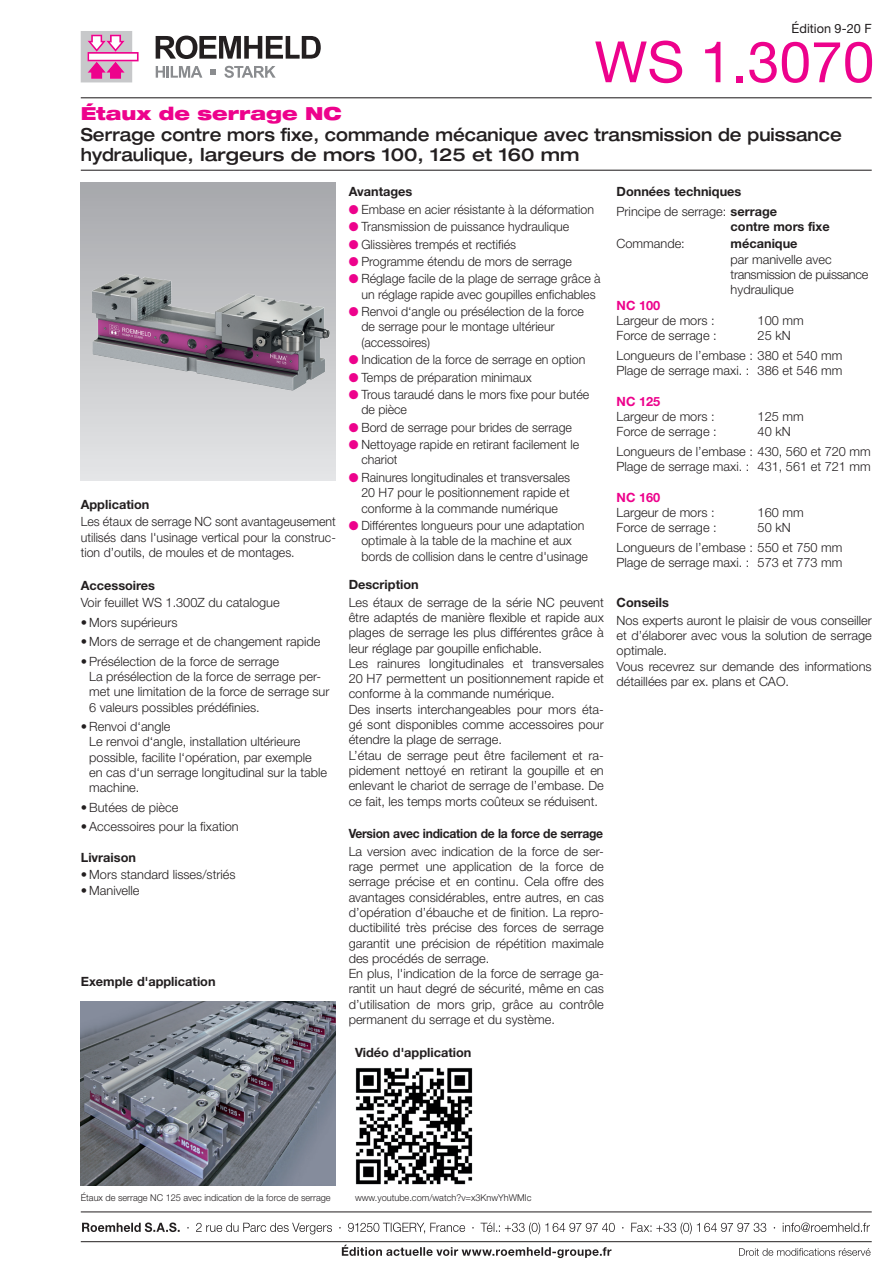
<style>
.page{position:relative;width:893px;height:1263px;background:#fff}
.page>*{position:absolute;margin:0;border:0;box-sizing:border-box;transform-origin:0 0}
.t1{font:57px "Helvetica Neue LT Pro";color:#ed028c}
.t2{font:500 expanded 18px/20.2px "Helvetica Neue LT Pro";color:#231f20;scale:.91 1}
.t3{font:900 expanded 18px "Helvetica Neue LT Pro";color:#ed028c}
.t4{font:300 12.75px/15.3px "Helvetica Neue LT Pro";color:#231f20}
.t5{font:700 12.75px/19.5px "Helvetica Neue LT Pro";color:#231f20}
.t6{font:700 12.75px "Helvetica Neue LT Pro";letter-spacing:-.02em;color:#231f20;scale:.95 1}
.t7{font:700 12.75px "Helvetica Neue LT Pro";color:#ed028c}
.t8{font:12.75px "Helvetica Neue LT Pro";color:#231f20}
.t9{font:300 9.45px "Helvetica Neue LT Pro";color:#231f20}
.s1{color:#ed028c}
.s2{font-weight:300}
</style>
<div class="page">
<svg style="left:156px;top:36px;width:165px;height:23px"></svg>
<svg style="left:156px;top:66px;width:46px;height:12px"></svg>
<svg style="left:224px;top:66px;width:52px;height:12px"></svg>
<svg style="left:210px;top:69px;width:6px;height:6px"></svg>
<svg style="left:81px;top:31px;width:58px;height:51px"></svg>
<hr style="left:81px;top:170px;width:791px;height:1px;background:#231f20">
<hr style="left:81px;top:97px;width:791px;height:1px;background:#231f20">
<svg style="left:81px;top:183px;width:255px;height:297px;background:#c4c5c8"></svg>
<img style="left:81px;top:217px;width:255px;height:232px">
<img style="left:81px;top:1001px;width:255px;height:184px">
<img style="left:355px;top:1068px;width:118px;height:117px">
<hr style="left:81px;top:1241px;width:791px;height:1px;background:#231f20">
<hr style="left:81px;top:1211px;width:791px;height:1px;background:#231f20">
<svg style="left:739px;top:1248px;width:132px;height:8px"></svg>
<svg style="left:82px;top:1222px;width:788px;height:12px"></svg>
<svg style="left:342px;top:1245px;width:269px;height:13px"></svg>
<p class="t8" style="left:792px;top:20px;width:82px">Édition 9-20 F</p>
<h1 class="t1" style="left:595px;top:27px;width:281px">WS 1.3070</h1>
<h2 class="t3" style="left:81px;top:102px;width:262px">Étaux de serrage NC</h2>
<h2 class="t2" style="left:81px;top:123px;width:838px">Serrage contre mors fixe, commande mécanique avec transmission de puissance hydraulique, largeurs de mors 100, 125 et 160 mm</h2>
<p class="t5" style="left:81px;top:494px;width:70px">Application</p>
<p class="t4" style="left:81px;top:514px;width:257px;text-align:justify">Les étaux de serrage NC sont avantageusement utilisés dans l'usinage vertical pour la construc&shy;tion d’outils, de moules et de montages.</p>
<p class="t5" style="left:81px;top:575px;width:76px">Accessoires</p>
<p class="t4" style="left:81px;top:594px;width:200px">Voir feuillet WS 1.300Z du catalogue</p>
<p class="t4" style="left:81px;top:614px;width:98px">• Mors supérieurs</p>
<p class="t4" style="left:81px;top:634px;width:241px">• Mors de serrage et de changement rapide</p>
<p class="t4" style="left:89px;top:653px;width:242px;text-indent:-9px">• Présélection de la force de serrage<br>La présélection de la force de serrage per&shy;met une limitation de la force de serrage sur 6 valeurs possibles prédéfinies.</p>
<p class="t4" style="left:89px;top:719px;width:239px;text-indent:-9px">• Renvoi d‘angle<br>Le renvoi d‘angle, installation ultérieure possible, facilite l‘opération, par exemple en cas d‘un serrage longitudinal sur la table machine.</p>
<p class="t4" style="left:81px;top:799px;width:99px">• Butées de pièce</p>
<p class="t4" style="left:81px;top:819px;width:159px">• Accessoires pour la fixation</p>
<p class="t5" style="left:81px;top:847px;width:57px">Livraison</p>
<p class="t4" style="left:81px;top:867px;width:156px">• Mors standard lisses/striés</p>
<p class="t4" style="left:81px;top:882px;width:60px">• Manivelle</p>
<p class="t5" style="left:81px;top:971px;width:136px">Exemple d'application</p>
<p class="t5" style="left:349px;top:182px;width:65px">Avantages</p>
<p class="t4" style="left:349px;top:201px;width:247px"><span class="s1">●</span> Embase en acier résistante à la déformation</p>
<p class="t4" style="left:349px;top:219px;width:222px"><span class="s1">●</span> Transmission de puissance hydraulique</p>
<p class="t4" style="left:349px;top:236px;width:169px"><span class="s1">●</span> Glissières trempés et rectifiés</p>
<p class="t4" style="left:349px;top:253px;width:225px"><span class="s1">●</span> Programme étendu de mors de serrage</p>
<p class="t4" style="left:361px;top:271px;width:241px;text-indent:-13px"><span class="s1">●</span> Réglage facile de la plage de serrage grâce à un réglage rapide avec goupilles enfichables</p>
<p class="t4" style="left:361px;top:304px;width:224px;text-indent:-13px"><span class="s1">●</span> Renvoi d‘angle ou présélection de la force de serrage pour le montage ultérieur (accessoires)</p>
<p class="t4" style="left:349px;top:352px;width:238px"><span class="s1">●</span> Indication de la force de serrage en option</p>
<p class="t4" style="left:349px;top:369px;width:185px"><span class="s1">●</span> Temps de préparation minimaux</p>
<p class="t4" style="left:361px;top:386px;width:229px;text-indent:-13px"><span class="s1">●</span> Trous taraudé dans le mors fixe pour butée de pièce</p>
<p class="t4" style="left:349px;top:419px;width:225px"><span class="s1">●</span> Bord de serrage pour brides de serrage</p>
<p class="t4" style="left:361px;top:437px;width:219px;text-indent:-13px"><span class="s1">●</span> Nettoyage rapide en retirant facilement le chariot</p>
<p class="t4" style="left:361px;top:469px;width:210px;text-align:justify;text-indent:-13px"><span class="s1">●</span> Rainures longitudinales et transversales 20 H7 pour le positionnement rapide et conforme à la commande numérique</p>
<p class="t4" style="left:361px;top:517px;width:228px;text-indent:-13px"><span class="s1">●</span> Différentes longueurs pour une adaptation optimale à la table de la machine et aux bords de collision dans le centre d'usinage</p>
<p class="t5" style="left:349px;top:575px;width:72px">Description</p>
<p class="t4" style="left:349px;top:594px;width:257px">Les étaux de serrage de la série NC peuvent être adaptés de manière flexible et rapide aux plages de serrage les plus différentes grâce à leur réglage par goupille enfichable.<br>Les rainures longitudinales et transversales 20 H7 permettent un positionnement rapide et conforme à la commande numérique.<br>Des inserts interchangeables pour mors éta&shy;gé sont disponibles comme accessoires pour étendre la plage de serrage.<br>L’étau de serrage peut être facilement et ra&shy;pidement nettoyé en retirant la goupille et en enlevant le chariot de serrage de l’embase. De ce fait, les temps morts coûteux se réduisent.</p>
<p class="t6" style="left:349px;top:826px;width:269px">Version avec indication de la force de serrage</p>
<p class="t4" style="left:349px;top:843px;width:257px">La version avec indication de la force de ser&shy;rage permet une application de la force de serrage précise et en continu. Cela offre des avantages considérables, entre autres, en cas d’opération d’ébauche et de finition. La repro&shy;ductibilité très précise des forces de serrage garantit une précision de répétition maximale des procédés de serrage.<br>En plus, l'indication de la force de serrage ga&shy;rantit un haut degré de sécurité, même en cas d’utilisation de mors grip, grâce au contrôle permanent du serrage et du système.</p>
<p class="t5" style="left:355px;top:1043px;width:118px">Vidéo d'application</p>
<p class="t5" style="left:617px;top:182px;width:162px">Données techniques<br><span class="s2">Principe de serrage:</span> serrage</p>
<p class="t5" style="left:731px;top:216px;width:101px">contre mors fixe</p>
<p class="t4" style="left:617px;top:236px;width:70px">Commande:</p>
<p class="t5" style="left:731px;top:234px;width:69px">mécanique</p>
<p class="t4" style="left:731px;top:251px;width:139px">par manivelle avec transmission de puissance hydraulique</p>
<p class="t7" style="left:617px;top:297px;width:45px">NC 100</p>
<p class="t4" style="left:617px;top:313px;width:100px">Largeur de mors :</p>
<p class="t4" style="left:758px;top:313px;width:48px">100 mm</p>
<p class="t4" style="left:617px;top:328px;width:102px">Force de serrage :</p>
<p class="t4" style="left:617px;top:326px;width:227px;line-height:19.5px;text-indent:141px">25 kN<br>Longueurs de l’embase : 380 et 540 mm</p>
<p class="t4" style="left:617px;top:363px;width:227px">Plage de serrage maxi. : 386 et 546 mm</p>
<p class="t7" style="left:617px;top:393px;width:45px">NC 125</p>
<p class="t4" style="left:617px;top:409px;width:100px">Largeur de mors :</p>
<p class="t4" style="left:758px;top:409px;width:48px">125 mm</p>
<p class="t4" style="left:617px;top:424px;width:102px">Force de serrage :</p>
<p class="t4" style="left:617px;top:422px;width:256px;line-height:19.5px;text-indent:141px">40 kN<br>Longueurs de l’embase : 430, 560 et 720 mm</p>
<p class="t4" style="left:617px;top:459px;width:256px">Plage de serrage maxi. : 431, 561 et 721 mm</p>
<p class="t7" style="left:617px;top:489px;width:45px">NC 160</p>
<p class="t4" style="left:617px;top:505px;width:100px">Largeur de mors :</p>
<p class="t4" style="left:758px;top:505px;width:48px">160 mm</p>
<p class="t4" style="left:617px;top:520px;width:102px">Force de serrage :</p>
<p class="t4" style="left:617px;top:518px;width:227px;line-height:19.5px;text-indent:141px">50 kN<br>Longueurs de l’embase : 550 et 750 mm</p>
<p class="t4" style="left:617px;top:555px;width:227px">Plage de serrage maxi. : 573 et 773 mm</p>
<p class="t5" style="left:617px;top:593px;width:54px">Conseils</p>
<p class="t4" style="left:617px;top:612px;width:257px">Nos experts auront le plaisir de vous conseiller et d’élaborer avec vous la solution de serrage optimale.<br>Vous recevrez sur demande des informations détaillées par ex. plans et CAO.</p>
<p class="t9" style="left:81px;top:1192px;width:251px">Étaux de serrage NC 125 avec indication de la force de serrage</p>
<p class="t9" style="left:355px;top:1192px;width:178px">www.youtube.com/watch?v=x3KnwYhWMIc</p>
</div>
